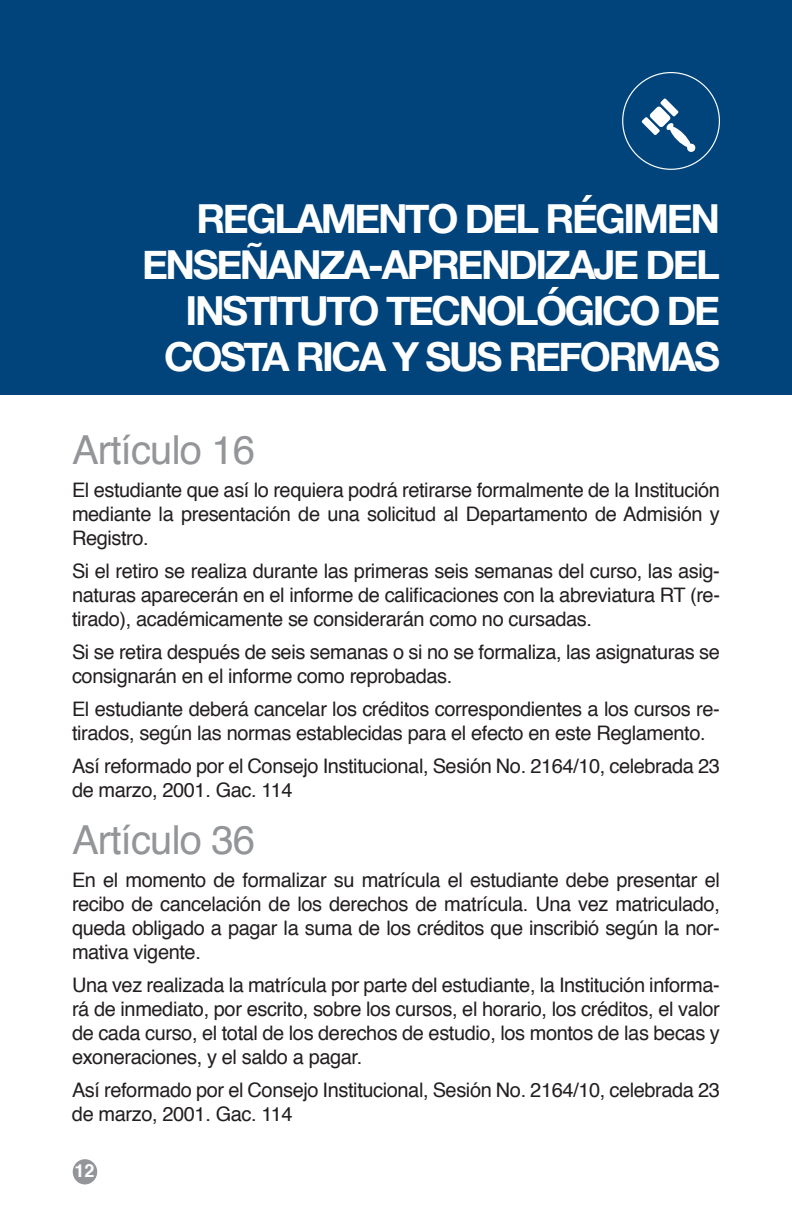
<style>
.page{position:relative;width:792px;height:1224px;background:#fff}
.page>*{position:absolute;margin:0;border:0;box-sizing:border-box;transform-origin:0 0}
.t1{font:700 40px/46px "Helvetica Neue";letter-spacing:-.06em;color:#fff;text-align:right}
.t2{font:40px "Helvetica";letter-spacing:-.02em;color:#939598}
.t3{font:20px/24px "Helvetica";letter-spacing:-.02em;color:#231f20;text-align:justify}
.t4{font:700 18px "Helvetica";color:#fff}
</style>
<div class="page">
<div style="left:73px;top:1159px;width:24px;height:25px;background:#939598;border-radius:50%"></div>
<div style="left:0;top:0;width:792px;height:395px;background:#00447b"></div>
<svg style="left:642px;top:98px;width:54px;height:54px"></svg>
<h1 class="t1" style="left:142px;top:197px;width:579px">REGLAMENTO DEL RÉGIMEN<br>ENSEÑANZA-APRENDIZAJE DEL<br>INSTITUTO TECNOLÓGICO DE<br>COSTA RICA Y SUS REFORMAS</h1>
<h1 class="t2" style="left:72px;top:420px;width:185px">Artículo 16</h1>
<p class="t3" style="left:72px;top:479px;width:649px">El estudiante que así lo requiera podrá retirarse formalmente de la Institución mediante la presentación de una solicitud al Departamento de Admisión y Registro.</p>
<p class="t3" style="left:72px;top:560px;width:650px">Si el retiro se realiza durante las primeras seis semanas del curso, las asig&shy;naturas aparecerán en el informe de calificaciones con la abreviatura RT (re&shy;tirado), académicamente se considerarán como no cursadas.</p>
<p class="t3" style="left:72px;top:641px;width:649px">Si se retira después de seis semanas o si no se formaliza, las asignaturas se consignarán en el informe como reprobadas.</p>
<p class="t3" style="left:72px;top:698px;width:649px">El estudiante deberá cancelar los créditos correspondientes a los cursos re&shy;tirados, según las normas establecidas para el efecto en este Reglamento.</p>
<p class="t3" style="left:72px;top:755px;width:649px">Así reformado por el Consejo Institucional, Sesión No. 2164/10, celebrada 23 de marzo, 2001. Gac. 114</p>
<h1 class="t2" style="left:72px;top:810px;width:185px">Artículo 36</h1>
<p class="t3" style="left:72px;top:869px;width:649px">En el momento de formalizar su matrícula el estudiante debe presentar el recibo de cancelación de los derechos de matrícula. Una vez matriculado, queda obligado a pagar la suma de los créditos que inscribió según la nor&shy;mativa vigente.</p>
<p class="t3" style="left:72px;top:974px;width:649px">Una vez realizada la matrícula por parte del estudiante, la Institución informa&shy;rá de inmediato, por escrito, sobre los cursos, el horario, los créditos, el valor de cada curso, el total de los derechos de estudio, los montos de las becas y exoneraciones, y el saldo a pagar.</p>
<p class="t3" style="left:72px;top:1079px;width:650px">Así reformado por el Consejo Institucional, Sesión No. 2164/10, celebrada 23 de marzo, 2001. Gac. 114</p>
<p class="t4" style="left:75px;top:1157px;width:22px">12</p>
</div>
